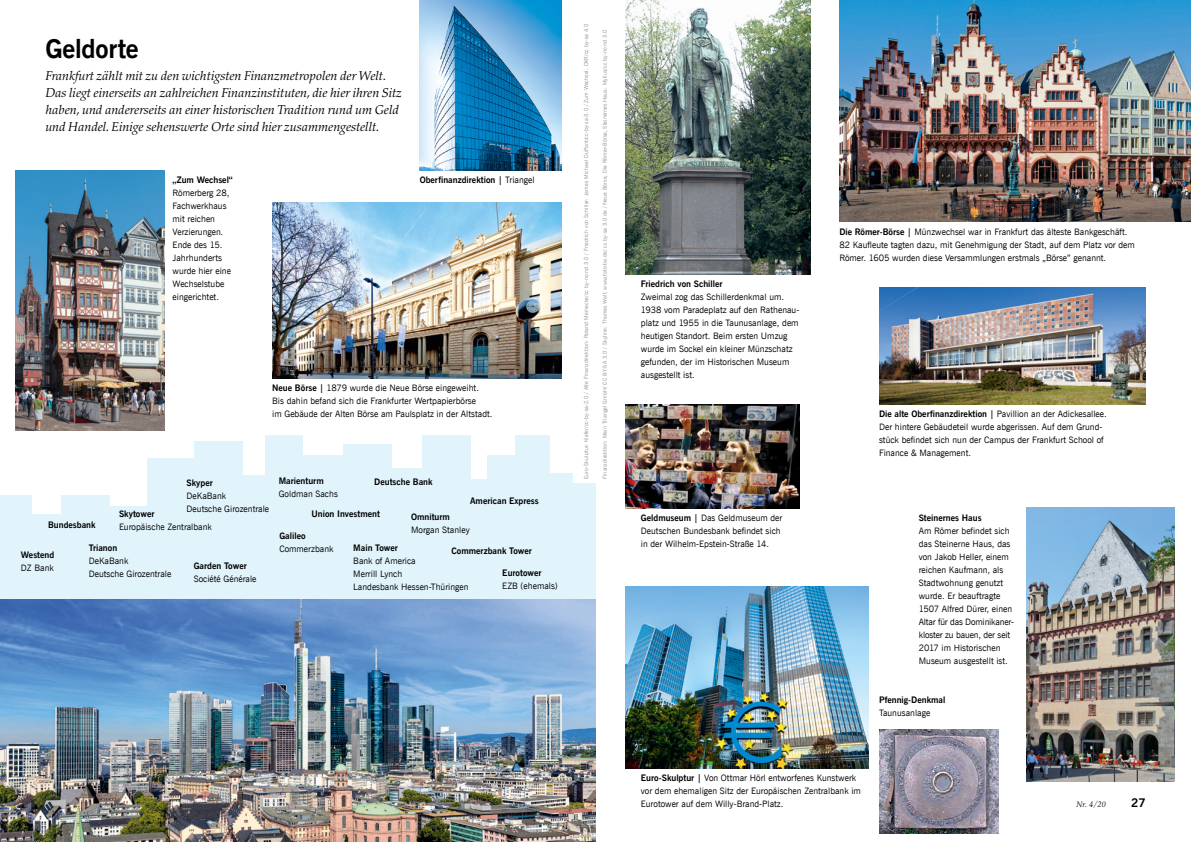
<style>
.page{position:relative;width:1191px;height:842px;background:#fff}
.page>*{position:absolute;margin:0;border:0;box-sizing:border-box;transform-origin:0 0}
.t1{font:26px "News Gothic Bd BT";letter-spacing:-.01em;color:#000}
.t2{font:italic 13px/17px "Palatino Nova";letter-spacing:-.015em;color:#000}
.t3{font:12px "News Gothic Bd BT";color:#000}
.t4{font:8.9px/13px "News Gothic BT";color:#000}
.t5{font:8.9px "News Gothic Bd BT";color:#000}
.t6{font:italic 8px "Palatino Nova";color:#000}
.t7{font:5.5px "News Gothic BT";letter-spacing:.02em;color:#909396}
.s1{font-family:"News Gothic BT"}
.s2{font-family:"News Gothic Bd BT"}
</style>
<div class="page">
<div style="left:29px;top:514px;width:40px;height:134px;background:#e1f4fc"></div>
<div style="left:0;top:495px;width:32px;height:134px;background:#e1f4fc"></div>
<div style="left:61px;top:495px;width:49px;height:134px;background:#e1f4fc"></div>
<div style="left:102px;top:506px;width:49px;height:134px;background:#e1f4fc"></div>
<div style="left:147px;top:458px;width:49px;height:168px;background:#e1f4fc"></div>
<div style="left:194px;top:441px;width:48px;height:188px;background:#e1f4fc"></div>
<div style="left:266px;top:435px;width:37px;height:187px;background:#e1f4fc"></div>
<div style="left:299px;top:455px;width:48px;height:188px;background:#e1f4fc"></div>
<div style="left:343px;top:445px;width:48px;height:187px;background:#e1f4fc"></div>
<div style="left:385px;top:468px;width:49px;height:188px;background:#e1f4fc"></div>
<div style="left:422px;top:435px;width:49px;height:187px;background:#e1f4fc"></div>
<div style="left:443px;top:479px;width:48px;height:188px;background:#e1f4fc"></div>
<div style="left:487px;top:455px;width:35px;height:188px;background:#e1f4fc"></div>
<div style="left:515px;top:435px;width:35px;height:188px;background:#e1f4fc"></div>
<div style="left:538px;top:473px;width:35px;height:187px;background:#e1f4fc"></div>
<div style="left:550px;top:483px;width:45px;height:187px;background:#e1f4fc"></div>
<div style="left:224px;top:475px;width:49px;height:188px;background:#e1f4fc"></div>
<img style="left:625px;top:404px;width:174px;height:104px">
<img style="left:0;top:599px;width:596px;height:243px">
<img style="left:272px;top:203px;width:289px;height:175px">
<img style="left:879px;top:287px;width:266px;height:117px">
<img style="left:839px;top:0;width:352px;height:222px">
<img style="left:1026px;top:508px;width:148px;height:273px">
<img style="left:420px;top:0;width:141px;height:170px">
<img style="left:879px;top:729px;width:119px;height:104px">
<img style="left:625px;top:0;width:186px;height:274px">
<img style="left:15px;top:170px;width:149px;height:260px">
<img style="left:625px;top:586px;width:243px;height:182px">
<h1 class="t1" style="left:45px;top:31px;width:95px">Geldorte</h1>
<p class="t2" style="left:45px;top:68px;width:358px">Frankfurt zählt mit zu den wichtigsten Finanzmetropolen der Welt.<br>Das liegt einerseits an zahlreichen Finanzinstituten, die hier ihren Sitz haben, und andererseits an einer historischen Tradition rund um Geld und Handel. Einige sehenswerte Orte sind hier zusammengestellt.</p>
<p class="t5" style="left:173px;top:174px;width:62px">„Zum Wechsel“</p>
<p class="t4" style="left:173px;top:187px;width:60px">Römerberg 28,<br>Fachwerkhaus mit reichen<br>Verzierungen.<br>Ende des 15.<br>Jahrhunderts wurde hier eine<br>Wechselstube eingerichtet.</p>
<p class="t5" style="left:420px;top:174px;width:116px">Oberfinanzdirektion | <span class="s1">Triangel</span></p>
<p class="t4" style="left:272px;top:382px;width:222px"><span class="s2">Neue Börse |</span> 1879 wurde die Neue Börse eingeweiht.<br>Bis dahin befand sich die Frankfurter Wertpapierbörse<br>im Gebäude der Alten Börse am Paulsplatz in der Altstadt.</p>
<p class="t5" style="left:48px;top:519px;width:49px">Bundesbank</p>
<p class="t5" style="left:187px;top:477px;width:28px">Skyper</p>
<p class="t4" style="left:187px;top:490px;width:84px">DeKaBank<br>Deutsche Girozentrale</p>
<p class="t5" style="left:119px;top:508px;width:37px">Skytower</p>
<p class="t4" style="left:119px;top:520px;width:94px">Europäische Zentralbank</p>
<p class="t5" style="left:21px;top:548px;width:35px">Westend</p>
<p class="t4" style="left:21px;top:561px;width:34px">DZ Bank</p>
<p class="t5" style="left:89px;top:542px;width:30px">Trianon</p>
<p class="t4" style="left:89px;top:554px;width:84px">DeKaBank<br>Deutsche Girozentrale</p>
<p class="t5" style="left:194px;top:559px;width:55px">Garden Tower</p>
<p class="t4" style="left:194px;top:572px;width:64px">Société Générale</p>
<p class="t5" style="left:279px;top:475px;width:46px">Marienturm</p>
<p class="t4" style="left:279px;top:488px;width:61px">Goldman Sachs</p>
<p class="t5" style="left:374px;top:476px;width:60px">Deutsche Bank</p>
<p class="t5" style="left:311px;top:508px;width:70px">Union Investment</p>
<p class="t5" style="left:470px;top:495px;width:70px">American Express</p>
<p class="t5" style="left:411px;top:510px;width:40px">Omniturm</p>
<p class="t4" style="left:411px;top:523px;width:60px">Morgan Stanley</p>
<p class="t5" style="left:279px;top:529px;width:28px">Galileo</p>
<p class="t4" style="left:279px;top:542px;width:56px">Commerzbank</p>
<p class="t5" style="left:353px;top:542px;width:46px">Main Tower</p>
<p class="t4" style="left:353px;top:554px;width:117px">Bank of America<br>Merrill Lynch<br>Landesbank Hessen-Thüringen</p>
<p class="t5" style="left:451px;top:545px;width:82px">Commerzbank Tower</p>
<p class="t5" style="left:502px;top:566px;width:41px">Eurotower</p>
<p class="t4" style="left:502px;top:579px;width:57px">EZB (ehemals)</p>
<p class="t7" style="left:582px;top:479px;width:457px;rotate:-90deg">Euro-Skulptur: Kiefer/cc-by-sa-2.0 / Alte Finanzdirektion: Roland Meinecke/cc by-nc-nd 3.0 / Friedrich von Schiller: James Michael DuPont/cc-by-sa-3.0 / Zum Wechsel: DXR/cc by-sa 4.0</p>
<p class="t7" style="left:601px;top:479px;width:451px;rotate:-90deg">Finanzdirektion: Main Triangel GmbH/ CC BY-SA 3.0 / Skyline: Thomas Wolf, www.foto-tw.de/ cc by-sa 3.0 de / Neue Börse, Die Römer-Börse, Steinernes Haus: Mylius/cc by-nc-nd 3.0</p>
<p class="t5" style="left:641px;top:278px;width:83px">Friedrich von Schiller</p>
<p class="t4" style="left:641px;top:291px;width:160px">Zweimal zog das Schillerdenkmal um.<br>1938 vom Paradeplatz auf den Rathenau&shy;platz und 1955 in die Taunusanlage, dem heutigen Standort. Beim ersten Umzug wurde im Sockel ein kleiner Münzschatz gefunden, der im Historischen Museum ausgestellt ist.</p>
<p class="t4" style="left:641px;top:512px;width:143px"><span class="s2">Geldmuseum |</span> Das Geldmuseum der<br>Deutschen Bundesbank befindet sich in der Wilhelm-Epstein-Straße 14.</p>
<p class="t4" style="left:839px;top:226px;width:297px"><span class="s2">Die Römer-Börse |</span> Münzwechsel war in Frankfurt das älteste Bankgeschäft.<br>82 Kaufleute tagten dazu, mit Genehmigung der Stadt, auf dem Platz vor dem<br>Römer. 1605 wurden diese Versammlungen erstmals „Börse” genannt.</p>
<p class="t5" style="left:879px;top:408px;width:229px">Die alte Oberfinanzdirektion | <span class="s1">Pavillion an der Adickesallee.</span></p>
<p class="t4" style="left:879px;top:421px;width:226px">Der hintere Gebäudeteil wurde abgerissen. Auf dem Grund&shy;stück befindet sich nun der Campus der Frankfurt School of<br>Finance &amp; Management.</p>
<p class="t5" style="left:918px;top:512px;width:64px">Steinernes Haus</p>
<p class="t4" style="left:918px;top:525px;width:97px">Am Römer befindet sich das Steinerne Haus, das von Jakob Heller, einem reichen Kaufmann, als<br>Stadtwohnung genutzt wurde. Er beauftragte<br>1507 Alfred Dürer, einen<br>Altar für das Dominikaner&shy;kloster zu bauen, der seit<br>2017 im Historischen<br>Museum ausgestellt ist.</p>
<p class="t5" style="left:879px;top:694px;width:68px">Pfennig-Denkmal</p>
<p class="t4" style="left:879px;top:707px;width:53px">Taunusanlage</p>
<p class="t4" style="left:641px;top:772px;width:222px"><span class="s2">Euro-Skulptur |</span> Von Ottmar Hörl entworfenes Kunstwerk vor dem ehemaligen Sitz der Europäischen Zentralbank im<br>Eurotower auf dem Willy-Brand-Platz.</p>
<p class="t6" style="left:1076px;top:800px;width:31px">Nr. 4/20</p>
<h3 class="t3" style="left:1131px;top:795px;width:16px">27</h3>
</div>
